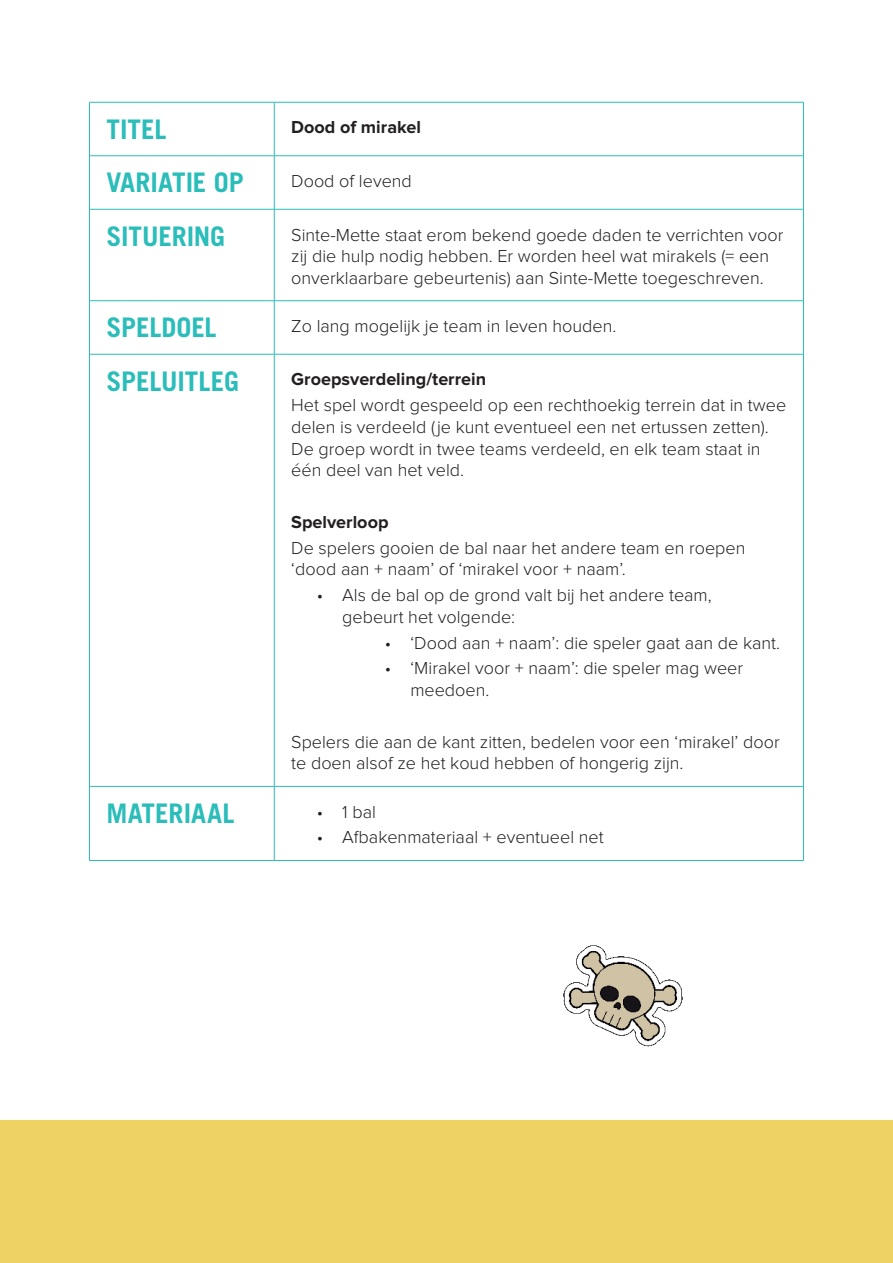
<style>
.page{position:relative;width:893px;height:1263px;background:#fff}
.page>*{position:absolute;margin:0;border:0;box-sizing:border-box;transform-origin:0 0}
.t1{font:700 27px "Trade Gothic LT Pro";color:#2abdb9}
.t2{font:300 18px/21.6px "Proxima Nova";color:#231f20}
.t3{font:700 18px "Proxima Nova";color:#231f20}
</style>
<div class="page">
<hr style="left:89px;top:102px;width:185px;height:1px;background:#2abdb9">
<hr style="left:89px;top:102px;width:1px;height:54px;background:#2abdb9">
<hr style="left:274px;top:102px;width:530px;height:1px;background:#2abdb9">
<hr style="left:274px;top:102px;width:1px;height:54px;background:#2abdb9">
<hr style="left:803px;top:102px;width:1px;height:54px;background:#2abdb9">
<hr style="left:89px;top:155px;width:185px;height:1px;background:#2abdb9">
<hr style="left:89px;top:156px;width:1px;height:53px;background:#2abdb9">
<hr style="left:274px;top:155px;width:530px;height:1px;background:#2abdb9">
<hr style="left:274px;top:156px;width:1px;height:53px;background:#2abdb9">
<hr style="left:803px;top:156px;width:1px;height:53px;background:#2abdb9">
<hr style="left:89px;top:209px;width:185px;height:1px;background:#2abdb9">
<hr style="left:89px;top:209px;width:1px;height:92px;background:#2abdb9">
<hr style="left:274px;top:209px;width:530px;height:1px;background:#2abdb9">
<hr style="left:274px;top:209px;width:1px;height:92px;background:#2abdb9">
<hr style="left:803px;top:209px;width:1px;height:92px;background:#2abdb9">
<hr style="left:89px;top:300px;width:185px;height:1px;background:#2abdb9">
<hr style="left:89px;top:301px;width:1px;height:53px;background:#2abdb9">
<hr style="left:274px;top:300px;width:530px;height:1px;background:#2abdb9">
<hr style="left:274px;top:301px;width:1px;height:53px;background:#2abdb9">
<hr style="left:803px;top:301px;width:1px;height:53px;background:#2abdb9">
<hr style="left:89px;top:354px;width:185px;height:1px;background:#2abdb9">
<hr style="left:89px;top:354px;width:1px;height:432px;background:#2abdb9">
<hr style="left:274px;top:354px;width:530px;height:1px;background:#2abdb9">
<hr style="left:274px;top:354px;width:1px;height:432px;background:#2abdb9">
<hr style="left:803px;top:354px;width:1px;height:432px;background:#2abdb9">
<hr style="left:89px;top:786px;width:185px;height:1px;background:#2abdb9">
<hr style="left:89px;top:786px;width:1px;height:74px;background:#2abdb9">
<hr style="left:274px;top:786px;width:530px;height:1px;background:#2abdb9">
<hr style="left:274px;top:786px;width:1px;height:74px;background:#2abdb9">
<hr style="left:803px;top:786px;width:1px;height:74px;background:#2abdb9">
<hr style="left:89px;top:860px;width:185px;height:1px;background:#2abdb9">
<hr style="left:274px;top:860px;width:530px;height:1px;background:#2abdb9">
<div style="left:0;top:1120px;width:893px;height:143px;background:#eed263"></div>
<img style="left:563px;top:945px;width:120px;height:102px">
<h1 class="t1" style="left:106px;top:113px;width:62px">TITEL</h1>
<p class="t3" style="left:291px;top:117px;width:131px">Dood of mirakel</p>
<h1 class="t1" style="left:106px;top:166px;width:139px">VARIATIE OP</h1>
<p class="t2" style="left:291px;top:171px;width:122px">Dood of levend</p>
<h1 class="t1" style="left:106px;top:220px;width:120px">SITUERING</h1>
<p class="t2" style="left:291px;top:224px;width:494px">Sinte-Mette staat erom bekend goede daden te verrichten voor zij die hulp nodig hebben. Er worden heel wat mirakels (= een onverklaarbare gebeurtenis) aan Sinte-Mette toegeschreven.</p>
<h1 class="t1" style="left:106px;top:311px;width:112px">SPELDOEL</h1>
<p class="t2" style="left:291px;top:316px;width:327px">Zo lang mogelijk je team in leven houden.</p>
<h1 class="t1" style="left:106px;top:364px;width:134px">SPELUITLEG</h1>
<p class="t3" style="left:291px;top:369px;width:196px">Groepsverdeling/terrein</p>
<p class="t2" style="left:291px;top:395px;width:496px">Het spel wordt gespeeld op een rechthoekig terrein dat in twee delen is verdeeld (je kunt eventueel een net ertussen zetten).<br>De groep wordt in twee teams verdeeld, en elk team staat in één deel van het veld.</p>
<p class="t3" style="left:291px;top:512px;width:99px">Spelverloop</p>
<p class="t2" style="left:291px;top:537px;width:456px">De spelers gooien de bal naar het andere team en roepen ‘dood aan + naam’ of ‘mirakel voor + naam’.</p>
<p class="t2" style="left:342px;top:585px;width:371px;text-indent:-26px">• Als de bal op de grond valt bij het andere team, gebeurt het volgende:</p>
<p class="t2" style="left:385px;top:632px;width:397px">• ‘Dood aan + naam’: die speler gaat aan de kant.</p>
<p class="t2" style="left:410px;top:658px;width:334px;text-indent:-26px">• ‘Mirakel voor + naam’: die speler mag weer meedoen.</p>
<p class="t2" style="left:291px;top:731px;width:490px">Spelers die aan de kant zitten, bedelen voor een ‘mirakel’ door te doen alsof ze het koud hebben of hongerig zijn.</p>
<h1 class="t1" style="left:106px;top:797px;width:130px">MATERIAAL</h1>
<p class="t2" style="left:317px;top:801px;width:61px">• 1 bal</p>
<p class="t2" style="left:317px;top:827px;width:288px">• Afbakenmateriaal + eventueel net</p>
</div>
